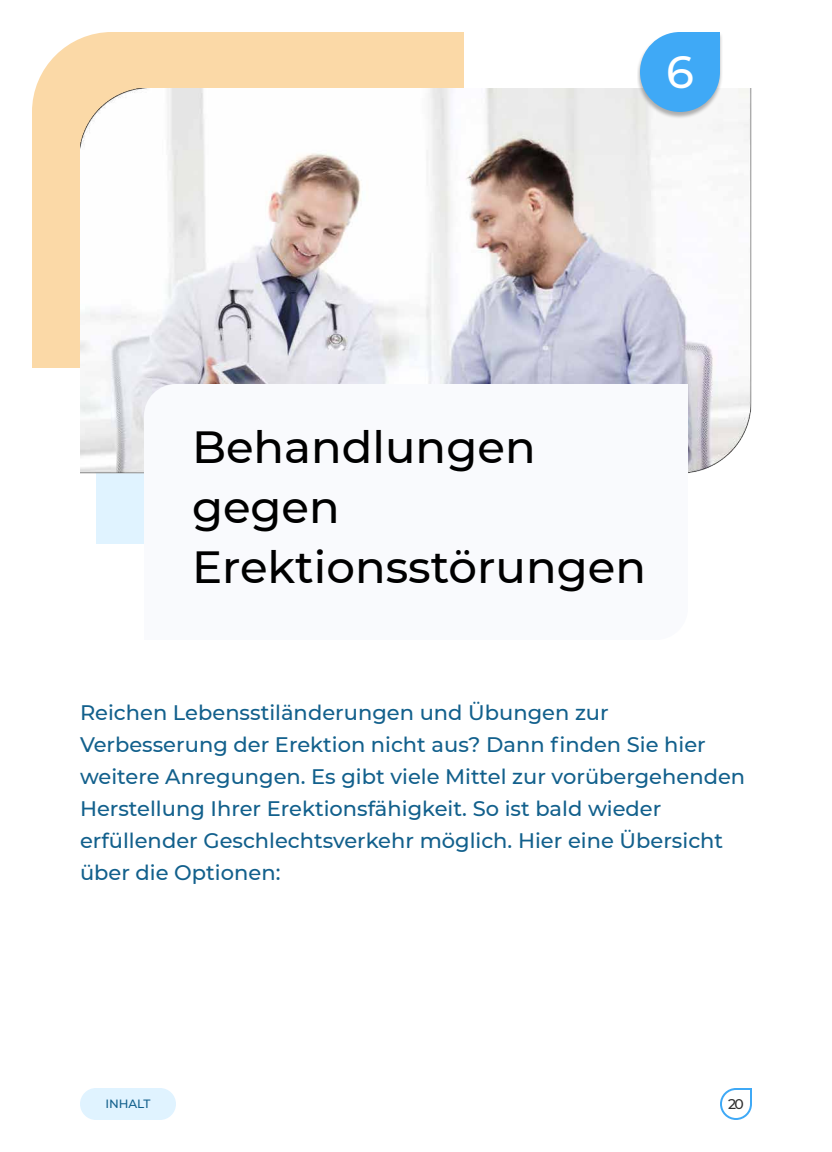
<style>
.page{position:relative;width:832px;height:1152px;background:#fff}
.page>*{position:absolute;margin:0;border:0;box-sizing:border-box;transform-origin:0 0}
.t1{font:500 45px/60px "Montserrat";color:#000}
.t2{font:500 45px "Montserrat";color:#fff}
.t3{font:500 21px/32px "Montserrat";color:#12608c}
.t4{font:500 14px "Montserrat";color:#2e2e2e}
.t5{font:500 12px "Montserrat";letter-spacing:-.01em;color:#12608c}
</style>
<div class="page">
<div style="left:96px;top:473px;width:48px;height:71px;background:#e0f3ff"></div>
<div style="left:32px;top:32px;width:432px;height:336px;background:#fbd9a7"></div>
<img style="left:80px;top:88px;width:671px;height:385px">
<svg style="left:144px;top:384px;width:544px;height:89px"></svg>
<div style="left:637px;top:33px;width:87px;height:87px;background:#000;opacity:.3"></div>
<svg style="left:640px;top:32px;width:80px;height:80px;background:#59b2f3"></svg>
<div style="left:80px;top:1088px;width:96px;height:32px;background:#e0f3ff;border-radius:16px"></div>
<svg style="left:720px;top:1088px;width:32px;height:32px"></svg>
<h1 class="t2" style="left:666px;top:40px;width:29px">6</h1>
<h1 class="t1" style="left:192px;top:416px;width:456px">Behandlungen gegen<br>Erektionsstörungen</h1>
<p class="t3" style="left:80px;top:696px;width:667px">Reichen Lebensstiländerungen und Übungen zur Verbesserung der Erektion nicht aus? Dann finden Sie hier weitere Anregungen. Es gibt viele Mittel zur vorübergehenden Herstellung Ihrer Erektionsfähigkeit. So ist bald wieder erfüllender Geschlechtsverkehr möglich. Hier eine Übersicht über die Optionen:</p>
<p class="t5" style="left:106px;top:1096px;width:46px">INHALT</p>
<p class="t4" style="left:728px;top:1094px;width:18px">20</p>
</div>
